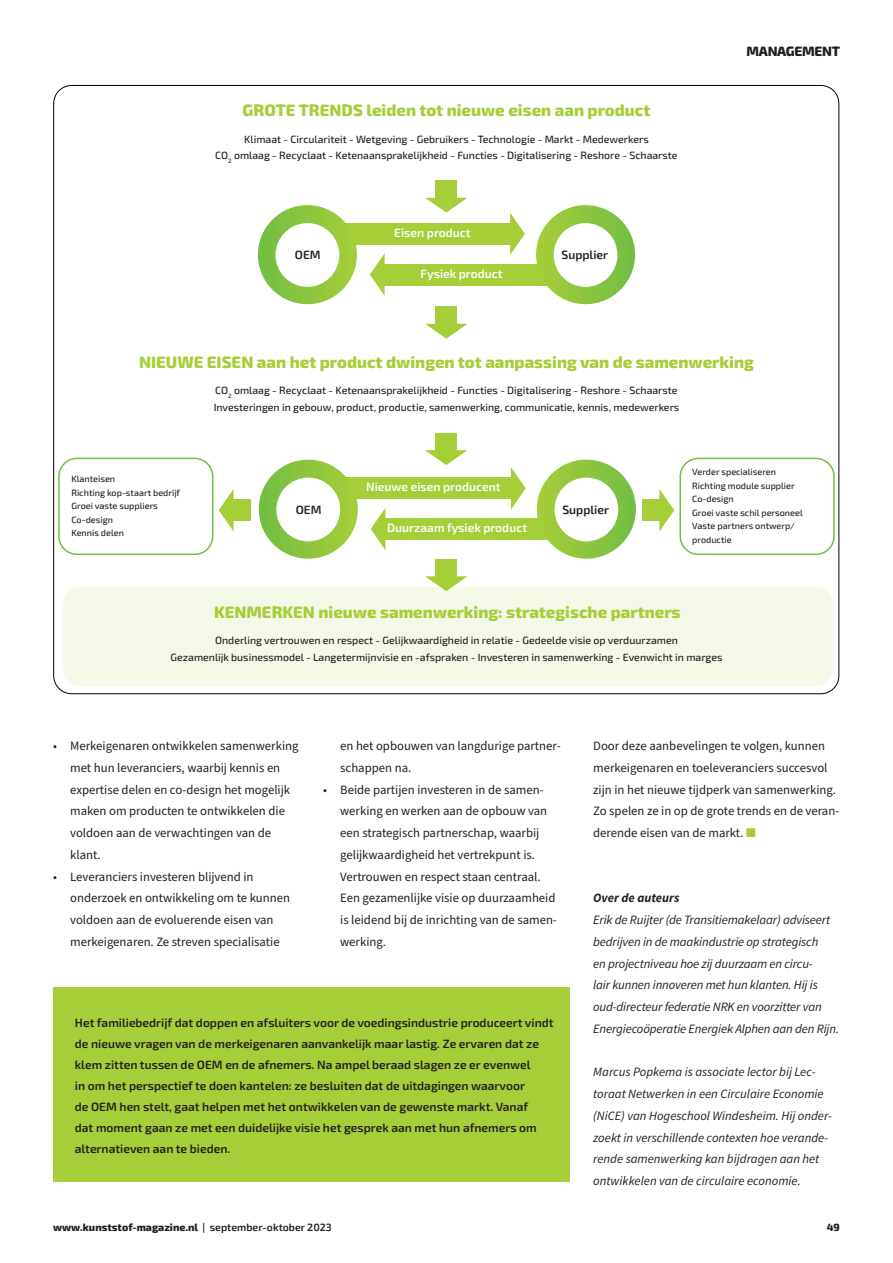
<style>
.page{position:relative;width:893px;height:1263px;background:#fff}
.page>*{position:absolute;margin:0;border:0;box-sizing:border-box;transform-origin:0 0}
.t1{font:800 16.5px "Exo 2";color:#a6ce39}
.t2{font:800 13.5px "Exo 2";letter-spacing:-.02em;color:#231f20}
.t3{font:12.75px/21.8px "Source Sans Pro";color:#231f20}
.t4{font:italic 12.75px/21.8px "Source Sans Pro";letter-spacing:-.01em;color:#231f20}
.t5{font:italic 700 12.75px "Source Sans Pro";color:#231f20}
.t6{font:600 12px/21px "Exo 2";color:#231f20}
.t7{font:600 12px "Exo 2";color:#fff}
.t8{font:500 10.5px/16.5px "Exo 2";color:#231f20;text-align:center}
.t9{font:800 10.5px "Exo 2";color:#231f20}
.t10{font:500 9px/13.5px "Exo 2";color:#231f20}
.s1{color:#a6ce39}
.s2{font-weight:600}
</style>
<div class="page">
<div style="left:62px;top:587px;width:771px;height:99px;background:#f4f9e8;border-radius:18px"></div>
<div style="left:53px;top:987px;width:517px;height:195px;background:#a6ce39"></div>
<div style="left:436px;top:181px;width:21px;height:21px;background:#a6ce39"></div>
<svg style="left:425px;top:198px;width:42px;height:15px"></svg>
<div style="left:436px;top:307px;width:21px;height:21px;background:#a6ce39"></div>
<svg style="left:425px;top:324px;width:42px;height:15px"></svg>
<div style="left:436px;top:433px;width:21px;height:21px;background:#a6ce39"></div>
<svg style="left:425px;top:450px;width:42px;height:15px"></svg>
<div style="left:436px;top:559px;width:21px;height:22px;background:#a6ce39"></div>
<svg style="left:425px;top:576px;width:42px;height:15px"></svg>
<div style="left:58px;top:458px;width:155px;height:97px;border:2px solid #71bf44;border-radius:18px"></div>
<div style="left:679px;top:458px;width:156px;height:97px;border:2px solid #71bf44;border-radius:18px"></div>
<div style="left:229px;top:500px;width:22px;height:21px;background:#a6ce39"></div>
<svg style="left:219px;top:489px;width:15px;height:42px"></svg>
<div style="left:642px;top:500px;width:22px;height:21px;background:#a6ce39"></div>
<svg style="left:659px;top:489px;width:15px;height:42px"></svg>
<div style="left:342px;top:223px;width:172px;height:21px;background:#a6ce39"></div>
<svg style="left:510px;top:213px;width:15px;height:42px"></svg>
<div style="left:380px;top:264px;width:173px;height:21px;background:#a6ce39"></div>
<svg style="left:370px;top:253px;width:15px;height:43px"></svg>
<svg style="left:536px;top:205px;width:99px;height:99px"></svg>
<svg style="left:258px;top:205px;width:99px;height:99px"></svg>
<div style="left:343px;top:478px;width:172px;height:21px;background:#a6ce39"></div>
<svg style="left:511px;top:467px;width:15px;height:42px"></svg>
<div style="left:381px;top:518px;width:173px;height:22px;background:#a6ce39"></div>
<svg style="left:371px;top:508px;width:14px;height:42px"></svg>
<svg style="left:537px;top:460px;width:99px;height:99px"></svg>
<svg style="left:259px;top:460px;width:99px;height:99px"></svg>
<p class="t1" style="left:243px;top:99px;width:409px">GROTE TRENDS leiden tot nieuwe eisen aan product</p>
<p class="t8" style="left:215px;top:130px;width:464px">Klimaat - Circulariteit - Wetgeving - Gebruikers - Technologie - Markt - Medewerkers<br>CO<sub>2</sub> omlaag - Recyclaat - Ketenaansprakelijkheid - Functies - Digitalisering - Reshore - Schaarste</p>
<p class="t7" style="left:394px;top:224px;width:78px">Eisen product</p>
<p class="t6" style="left:295px;top:244px;width:27px">OEM</p>
<p class="t6" style="left:561px;top:244px;width:48px">Supplier</p>
<p class="t7" style="left:421px;top:265px;width:83px">Fysiek product</p>
<p class="t2" style="left:746px;top:42px;width:95px">MANAGEMENT</p>
<p class="t1" style="left:139px;top:350px;width:616px">NIEUWE EISEN aan het product dwingen tot aanpassing van de samenwerking</p>
<p class="t8" style="left:214px;top:382px;width:467px;text-align:left">CO<sub>2</sub> omlaag - Recyclaat - Ketenaansprakelijkheid - Functies - Digitalisering - Reshore - Schaarste<br>Investeringen in gebouw, product, productie, samenwerking, communicatie, kennis, medewerkers</p>
<p class="t10" style="left:71px;top:472px;width:110px">Klanteisen<br>Richting kop-staart bedrijf<br>Groei vaste suppliers<br>Co-design<br>Kennis delen</p>
<p class="t10" style="left:692px;top:465px;width:112px">Verder specialiseren<br>Richting module supplier<br>Co-design<br>Groei vaste schil personeel<br>Vaste partners ontwerp/ productie</p>
<p class="t7" style="left:366px;top:479px;width:136px">Nieuwe eisen producent</p>
<p class="t6" style="left:296px;top:499px;width:27px">OEM</p>
<p class="t6" style="left:562px;top:499px;width:48px">Supplier</p>
<p class="t7" style="left:387px;top:520px;width:141px">Duurzaam fysiek product</p>
<p class="t1" style="left:214px;top:601px;width:468px">KENMERKEN nieuwe samenwerking: strategische partners</p>
<p class="t8" style="left:170px;top:632px;width:553px">Onderling vertrouwen en respect - Gelijkwaardigheid in relatie - Gedeelde visie op verduurzamen<br>Gezamenlijk businessmodel - Langetermijnvisie en -afspraken - Investeren in samenwerking - Evenwicht in marges</p>
<p class="t3" style="left:70px;top:735px;width:230px;text-indent:-17px">• Merkeigenaren ontwikkelen samenwerking met hun leveranciers, waarbij kennis en expertise delen en co-design het mogelijk maken om producten te ontwikkelen die voldoen aan de verwachtingen van de klant.</p>
<p class="t3" style="left:70px;top:866px;width:221px;text-indent:-17px">• Leveranciers investeren blijvend in onderzoek en ontwikkeling om te kunnen voldoen aan de evoluerende eisen van merkeigenaren. Ze streven specialisatie</p>
<p class="t3" style="left:340px;top:735px;width:222px">en het opbouwen van langdurige partner&shy;schappen na.</p>
<p class="t3" style="left:340px;top:779px;width:217px;text-indent:-17px">• Beide partijen investeren in de samen&shy;werking en werken aan de opbouw van een strategisch partnerschap, waarbij gelijkwaardigheid het vertrekpunt is.<br>Vertrouwen en respect staan centraal.<br>Een gezamenlijke visie op duurzaamheid is leidend bij de inrichting van de samen&shy;werking.</p>
<p class="t6" style="left:75px;top:1012px;width:480px">Het familiebedrijf dat doppen en afsluiters voor de voedingsindustrie produceert vindt de nieuwe vragen van de merkeigenaren aanvankelijk maar lastig. Ze ervaren dat ze klem zitten tussen de OEM en de afnemers. Na ampel beraad slagen ze er evenwel<br>in om het perspectief te doen kantelen: ze besluiten dat de uitdagingen waarvoor<br>de OEM hen stelt, gaat helpen met het ontwikkelen van de gewenste markt. Vanaf<br>dat moment gaan ze met een duidelijke visie het gesprek aan met hun afnemers om alternatieven aan te bieden.</p>
<p class="t3" style="left:593px;top:735px;width:248px">Door deze aanbevelingen te volgen, kunnen merkeigenaren en toeleveranciers succesvol zijn in het nieuwe tijdperk van samenwerking.<br>Zo spelen ze in op de grote trends en de veran&shy;derende eisen van de markt. <span class="s1">■</span></p>
<p class="t5" style="left:593px;top:889px;width:88px">Over de auteurs</p>
<p class="t4" style="left:593px;top:909px;width:247px">Erik de Ruijter (de Transitiemakelaar) adviseert bedrijven in de maakindustrie op strategisch<br>en projectniveau hoe zij duurzaam en circu-<br>lair kunnen innoveren met hun klanten. Hij is oud-directeur federatie NRK en voorzitter van Energiecoöperatie Energiek Alphen aan den Rijn.</p>
<p class="t4" style="left:593px;top:1061px;width:240px">Marcus Popkema is associate lector bij Lec&shy;toraat Netwerken in een Circulaire Economie (NiCE) van Hogeschool Windesheim. Hij onder&shy;zoekt in verschillende contexten hoe verande&shy;rende samenwerking kan bijdragen aan het ontwikkelen van de circulaire economie.</p>
<p class="t9" style="left:53px;top:1220px;width:280px">www.kunststof-magazine.nl <span class="s2">| september-oktober 2023</span></p>
<p class="t9" style="left:827px;top:1220px;width:15px">49</p>
</div>
